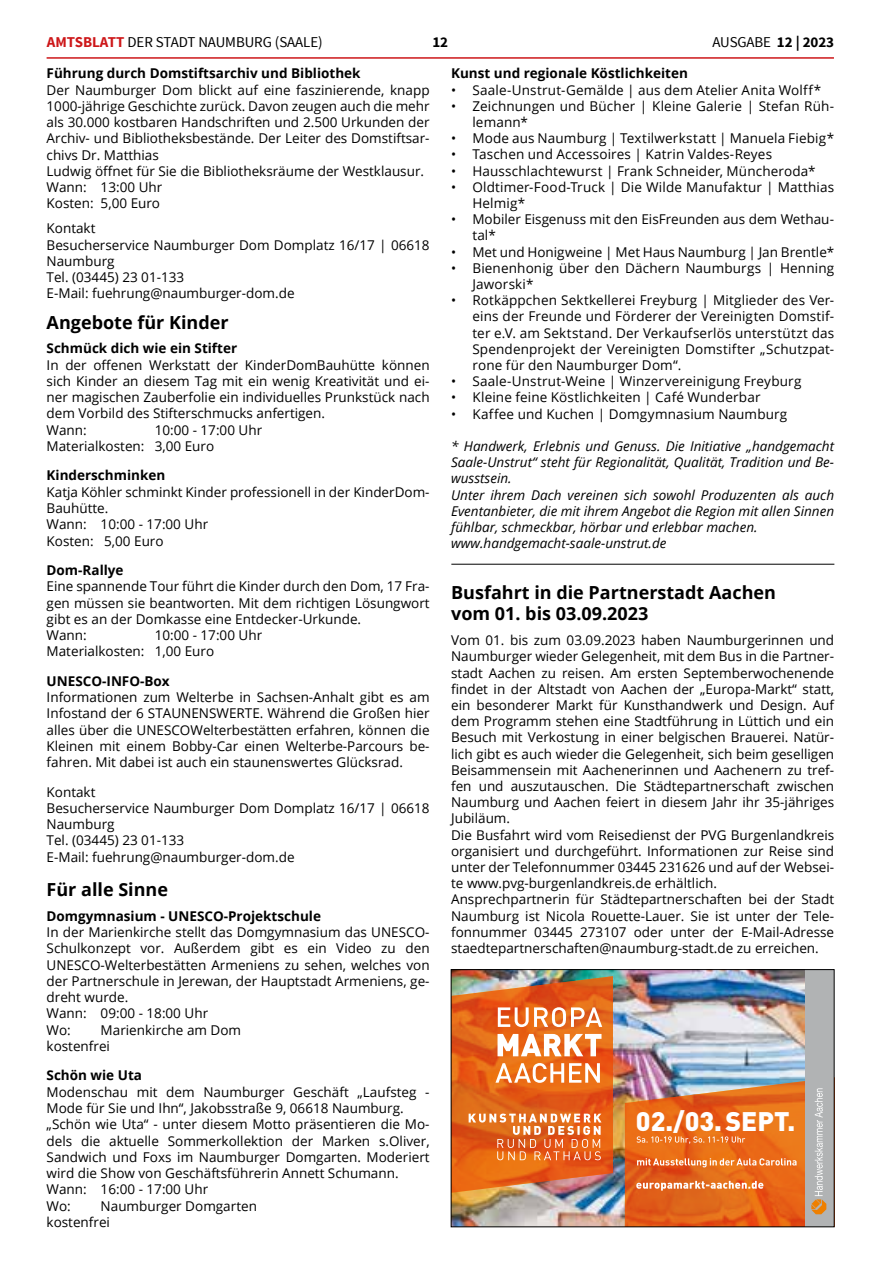
<style>
.page{position:relative;width:881px;height:1263px;background:#fff}
.page>*{position:absolute;margin:0;border:0;box-sizing:border-box;transform-origin:0 0}
.t1{font:900 26.55px "DIN";color:#fff}
.t2{font:700 18px/21.6px "Open Sans";color:#000}
.t3{font:15px "Source Sans Pro";letter-spacing:-.005em;color:#000}
.t4{font:700 15px "Source Sans Pro";color:#000}
.t5{font:13.5px/16.2px "Open Sans";color:#000}
.t6{font:italic 13.5px/16.2px "Open Sans";color:#000}
.t7{font:700 13.5px "Open Sans";color:#000}
.s1{font-weight:700;color:#cd1719}
.s2{font-weight:700}
</style>
<div class="page">
<hr style="left:47px;top:57px;width:786px;height:2px;background:#cd1719">
<hr style="left:451px;top:564px;width:383px;height:1px;background:#000">
<img style="left:452px;top:971px;width:352px;height:254px">
<img style="left:452px;top:976px;width:160px;height:220px">
<div style="left:804px;top:969px;width:29px;height:258px;background:#b1b3b4"></div>
<img style="left:624px;top:1077px;width:203px;height:148px">
<div style="left:450px;top:969px;width:384px;height:258px;border:1px solid #000"></div>
<p class="t3" style="left:47px;top:32px;width:277px"><span class="s1">AMTSBLATT</span> DER STADT NAUMBURG (SAALE)</p>
<p class="t4" style="left:432px;top:32px;width:17px">12</p>
<p class="t3" style="left:712px;top:32px;width:123px">AUSGABE <span class="s2">12 | 2023</span></p>
<p class="t7" style="left:451px;top:64px;width:238px">Kunst und regionale Köstlichkeiten</p>
<p class="t5" style="left:451px;top:81px;width:371px">• Saale-Unstrut-Gemälde | aus dem Atelier Anita Wolff*</p>
<p class="t5" style="left:472px;top:97px;width:363px;text-indent:-21px">• Zeichnungen und Bücher | Kleine Galerie | Stefan Rüh&shy;lemann*</p>
<p class="t5" style="left:451px;top:130px;width:384px">• Mode aus Naumburg | Textilwerkstatt | Manuela Fiebig*</p>
<p class="t5" style="left:451px;top:146px;width:322px">• Taschen und Accessoires | Katrin Valdes-Reyes</p>
<p class="t5" style="left:451px;top:162px;width:366px">• Hausschlachtewurst | Frank Schneider, Müncheroda*</p>
<p class="t5" style="left:472px;top:178px;width:363px;text-indent:-21px">• Oldtimer-Food-Truck | Die Wilde Manufaktur | Matthias<br>Helmig*</p>
<p class="t5" style="left:472px;top:211px;width:363px;text-indent:-21px">• Mobiler Eisgenuss mit den EisFreunden aus dem Wethau&shy;tal*</p>
<p class="t5" style="left:451px;top:243px;width:384px">• Met und Honigweine | Met Haus Naumburg | Jan Brentle*</p>
<p class="t5" style="left:472px;top:259px;width:363px;text-indent:-21px">• Bienenhonig über den Dächern Naumburgs | Henning<br>Jaworski*</p>
<p class="t5" style="left:472px;top:292px;width:363px;text-align:justify;text-indent:-21px">• Rotkäppchen Sektkellerei Freyburg | Mitglieder des Ver&shy;eins der Freunde und Förderer der Vereinigten Domstif&shy;ter e.V. am Sektstand. Der Verkaufserlös unterstützt das Spendenprojekt der Vereinigten Domstifter „Schutzpat&shy;rone für den Naumburger Dom“.</p>
<p class="t5" style="left:451px;top:373px;width:351px">• Saale-Unstrut-Weine | Winzervereinigung Freyburg</p>
<p class="t5" style="left:451px;top:389px;width:311px">• Kleine feine Köstlichkeiten | Café Wunderbar</p>
<p class="t5" style="left:451px;top:405px;width:337px">• Kaffee und Kuchen | Domgymnasium Naumburg</p>
<p class="t6" style="left:451px;top:438px;width:384px">* Handwerk, Erlebnis und Genuss. Die Initiative „handgemacht Saale-Unstrut“ steht für Regionalität, Qualität, Tradition und Be&shy;wusstsein.<br>Unter ihrem Dach vereinen sich sowohl Produzenten als auch Eventanbieter, die mit ihrem Angebot die Region mit allen Sinnen fühlbar, schmeckbar, hörbar und erlebbar machen. www.handgemacht-saale-unstrut.de</p>
<h2 class="t2" style="left:451px;top:581px;width:326px">Busfahrt in die Partnerstadt Aachen vom 01. bis 03.09.2023</h2>
<p class="t5" style="left:451px;top:632px;width:384px">Vom 01. bis zum 03.09.2023 haben Naumburgerinnen und Naumburger wieder Gelegenheit, mit dem Bus in die Partner&shy;stadt Aachen zu reisen. Am ersten Septemberwochenende findet in der Altstadt von Aachen der „Europa-Markt“ statt, ein besonderer Markt für Kunsthandwerk und Design. Auf dem Programm stehen eine Stadtführung in Lüttich und ein Besuch mit Verkostung in einer belgischen Brauerei. Natür&shy;lich gibt es auch wieder die Gelegenheit, sich beim geselligen Beisammensein mit Aachenerinnen und Aachenern zu tref&shy;fen und auszutauschen. Die Städtepartnerschaft zwischen Naumburg und Aachen feiert in diesem Jahr ihr 35-jähriges Jubiläum.<br>Die Busfahrt wird vom Reisedienst der PVG Burgenlandkreis organisiert und durchgeführt. Informationen zur Reise sind unter der Telefonnummer 03445 231626 und auf der Websei&shy;te www.pvg-burgenlandkreis.de erhältlich.<br>Ansprechpartnerin für Städtepartnerschaften bei der Stadt Naumburg ist Nicola Rouette-Lauer. Sie ist unter der Tele&shy;fonnummer 03445 273107 oder unter der E-Mail-Adresse staedtepartnerschaften@naumburg-stadt.de zu erreichen.</p>
<p class="t7" style="left:47px;top:64px;width:315px">Führung durch Domstiftsarchiv und Bibliothek</p>
<p class="t5" style="left:47px;top:81px;width:384px">Der Naumburger Dom blickt auf eine faszinierende, knapp 1000-jährige Geschichte zurück. Davon zeugen auch die mehr als 30.000 kostbaren Handschriften und 2.500 Urkunden der Archiv- und Bibliotheksbestände. Der Leiter des Domstiftsar&shy;chivs Dr. Matthias<br>Ludwig öffnet für Sie die Bibliotheksräume der Westklausur.<br>Wann: 13:00 Uhr<br>Kosten: 5,00 Euro</p>
<p class="t5" style="left:47px;top:220px;width:384px">Kontakt<br>Besucherservice Naumburger Dom Domplatz 16/17 | 06618<br>Naumburg<br>Tel. (03445) 23 01-133<br>E-Mail: fuehrung@naumburger-dom.de</p>
<h2 class="t2" style="left:47px;top:311px;width:183px">Angebote für Kinder</h2>
<p class="t7" style="left:47px;top:339px;width:192px">Schmück dich wie ein Stifter</p>
<p class="t5" style="left:47px;top:356px;width:384px">In der offenen Werkstatt der KinderDomBauhütte können sich Kinder an diesem Tag mit ein wenig Kreativität und ei&shy;ner magischen Zauberfolie ein individuelles Prunkstück nach dem Vorbild des Stifterschmucks anfertigen.<br>Wann:</p>
<p class="t5" style="left:47px;top:421px;width:217px;text-indent:108px">10:00 - 17:00 Uhr<br>Materialkosten: 3,00 Euro</p>
<p class="t7" style="left:47px;top:466px;width:120px">Kinderschminken</p>
<p class="t5" style="left:47px;top:483px;width:384px">Katja Köhler schminkt Kinder professionell in der KinderDom-<br>Bauhütte.<br>Wann: 10:00 - 17:00 Uhr<br>Kosten: 5,00 Euro</p>
<p class="t7" style="left:47px;top:561px;width:78px">Dom-Rallye</p>
<p class="t5" style="left:47px;top:578px;width:384px">Eine spannende Tour führt die Kinder durch den Dom, 17 Fra&shy;gen müssen sie beantworten. Mit dem richtigen Lösungwort gibt es an der Domkasse eine Entdecker-Urkunde.<br>Wann:</p>
<p class="t5" style="left:47px;top:627px;width:217px;text-indent:108px">10:00 - 17:00 Uhr<br>Materialkosten: 1,00 Euro</p>
<p class="t7" style="left:47px;top:671px;width:125px">UNESCO-INFO-Box</p>
<p class="t5" style="left:47px;top:689px;width:384px;text-align:justify">Informationen zum Welterbe in Sachsen-Anhalt gibt es am Infostand der 6 STAUNENSWERTE. Während die Großen hier alles über die UNESCOWelterbestätten erfahren, können die Kleinen mit einem Bobby-Car einen Welterbe-Parcours be&shy;fahren. Mit dabei ist auch ein staunenswertes Glücksrad.</p>
<p class="t5" style="left:47px;top:783px;width:384px">Kontakt<br>Besucherservice Naumburger Dom Domplatz 16/17 | 06618<br>Naumburg<br>Tel. (03445) 23 01-133<br>E-Mail: fuehrung@naumburger-dom.de</p>
<h2 class="t2" style="left:47px;top:878px;width:123px">Für alle Sinne</h2>
<p class="t7" style="left:47px;top:906px;width:276px">Domgymnasium - UNESCO-Projektschule</p>
<p class="t5" style="left:47px;top:924px;width:384px">In der Marienkirche stellt das Domgymnasium das UNESCO-Schulkonzept vor. Außerdem gibt es ein Video zu den UNESCO-Welterbestätten Armeniens zu sehen, welches von der Partnerschule in Jerewan, der Hauptstadt Armeniens, ge&shy;dreht wurde.<br>Wann: 09:00 - 18:00 Uhr<br>Wo:</p>
<p class="t5" style="left:47px;top:1021px;width:196px;text-indent:54px">Marienkirche am Dom kostenfrei</p>
<p class="t7" style="left:47px;top:1066px;width:97px">Schön wie Uta</p>
<p class="t5" style="left:47px;top:1083px;width:384px">Modenschau mit dem Naumburger Geschäft „Laufsteg - Mode für Sie und Ihn“, Jakobsstraße 9, 06618 Naumburg. „Schön wie Uta“ - unter diesem Motto präsentieren die Mo&shy;dels die aktuelle Sommerkollektion der Marken s.Oliver, Sandwich und Foxs im Naumburger Domgarten. Moderiert wird die Show von Geschäftsführerin Annett Schumann.<br>Wann: 16:00 - 17:00 Uhr<br>Wo:</p>
<h1 class="t1" style="left:635px;top:1103px;width:161px">02./03.SEPT.</h1>
<p class="t5" style="left:47px;top:1197px;width:212px;text-indent:54px">Naumburger Domgarten kostenfrei</p>
</div>
